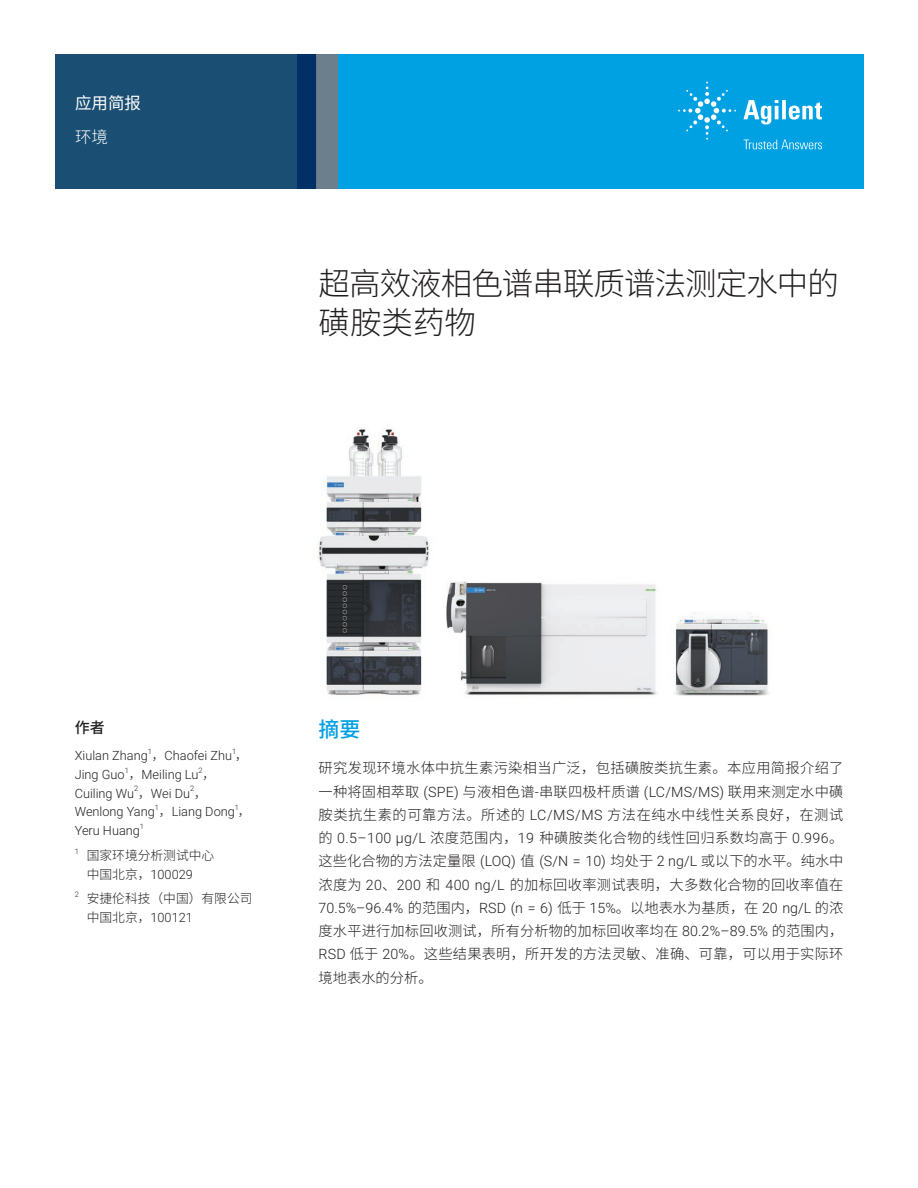
<style>
.page{position:relative;width:918px;height:1188px;background:#fff}
.page>*{position:absolute;margin:0;border:0;box-sizing:border-box;transform-origin:0 0}
.t1{font:300 31.5px/39px "Noto Sans CJ Ksc";letter-spacing:-.03em;color:#231f20}
.t2{font:500 21px "Noto Sans CJ Ksc";color:#00a1e3}
.t3{font:16.5px "Noto Sans CJ Ksc";color:#fff}
.t4{font:300 16.5px "Noto Sans CJ Ksc";color:#fff}
.t5{font:500 15px "Noto Sans CJ Ksc";color:#231f20}
.t6{font:300 14.25px/23.2px "Noto Sans CJ Ksc";letter-spacing:.015em;color:#231f20;text-align:justify}
.t7{font:300 14.25px "Roboto";color:#231f20}
.t8{font:300 12.75px "Roboto";color:#231f20}
.t9{font:300 12.75px "Noto Sans CJ Ksc";color:#231f20}
.t10{font:300 7.5px "Roboto";color:#231f20}
.s1{font-family:"Noto Sans CJ Ksc"}
.s2{font-family:"Roboto"}
</style>
<div class="page">
<div style="left:297px;top:54px;width:567px;height:135px;background:#00a1e3"></div>
<svg style="left:55px;top:54px;width:261px;height:135px;fill:#1a4e72"></svg>
<div style="left:316px;top:54px;width:22px;height:135px;background:#6b808c"></div>
<img style="left:318px;top:428px;width:111px;height:268px">
<img style="left:446px;top:581px;width:212px;height:114px">
<img style="left:674px;top:613px;width:95px;height:83px">
<svg style="left:743px;top:100px;width:79px;height:25px"></svg>
<svg style="left:678px;top:82px;width:58px;height:58px"></svg>
<svg style="left:744px;top:140px;width:78px;height:9px"></svg>
<p class="t3" style="left:75px;top:94px;width:67px">应用简报</p>
<p class="t4" style="left:75px;top:127px;width:34px">环境</p>
<h1 class="t1" style="left:319px;top:264px;width:522px">超高效液相色谱串联质谱法测定水中的磺胺类药物</h1>
<p class="t5" style="left:75px;top:719px;width:31px">作者</p>
<p class="t8" style="left:75px;top:747px;width:174px">Xiulan Zhang <span class="s1">，</span>Chaofei Zhu <span class="s1">，</span></p>
<p class="t10" style="left:148px;top:746px;width:6px">1</p>
<p class="t10" style="left:232px;top:746px;width:6px">1</p>
<p class="t8" style="left:75px;top:765px;width:142px">Jing Guo <span class="s1">，</span>Meiling Lu <span class="s1">，</span></p>
<p class="t10" style="left:125px;top:765px;width:6px">1</p>
<p class="t10" style="left:198px;top:765px;width:6px">2</p>
<p class="t8" style="left:75px;top:784px;width:134px">Cuiling Wu <span class="s1">，</span>Wei Du <span class="s1">，</span></p>
<p class="t10" style="left:134px;top:784px;width:6px">2</p>
<p class="t10" style="left:190px;top:784px;width:6px">2</p>
<p class="t8" style="left:75px;top:803px;width:177px">Wenlong Yang <span class="s1">，</span>Liang Dong <span class="s1">，</span></p>
<p class="t10" style="left:155px;top:802px;width:6px">1</p>
<p class="t10" style="left:235px;top:802px;width:6px">1</p>
<p class="t8" style="left:75px;top:822px;width:67px">Yeru Huang</p>
<p class="t10" style="left:140px;top:821px;width:6px">1</p>
<p class="t10" style="left:75px;top:846px;width:6px">1</p>
<p class="t9" style="left:87px;top:848px;width:129px">国家环境分析测试中心</p>
<p class="t8" style="left:87px;top:865px;width:108px"><span class="s1">中国北京，</span>100029</p>
<p class="t10" style="left:75px;top:889px;width:6px">2</p>
<p class="t9" style="left:87px;top:892px;width:167px">安捷伦科技（中国）有限公司</p>
<p class="t8" style="left:87px;top:909px;width:108px"><span class="s1">中国北京，</span>100121</p>
<h2 class="t2" style="left:319px;top:718px;width:43px">摘要</h2>
<p class="t6" style="left:319px;top:757px;width:526px">研究发现环境水体中抗生素污染相当广泛，包括磺胺类抗生素。本应用简报介绍了一种将固相萃取 <span class="s2">(SPE)</span> 与液相色谱<span class="s2">-</span>串联四极杆质谱 <span class="s2">(LC/MS/MS)</span> 联用来测定水中磺胺类抗生素的可靠方法。所述的 <span class="s2">LC/MS/MS</span> 方法在纯水中线性关系良好，在测试的 <span class="s2">0.5–100 µg/L</span> 浓度范围内，<span class="s2">19</span> 种磺胺类化合物的线性回归系数均高于 <span class="s2">0.996</span>。这些化合物的方法定量限 <span class="s2">(LOQ)</span> 值 <span class="s2">(S/N = 10)</span> 均处于 <span class="s2">2 ng/L</span> 或以下的水平。纯水中浓度为 <span class="s2">20</span>、<span class="s2">200</span> 和 <span class="s2">400 ng/L</span> 的加标回收率测试表明，大多数化合物的回收率值在</p>
<p class="t7" style="left:319px;top:898px;width:526px">70.5%–96.4% <span class="s1">的范围内，</span>RSD (n = 6) <span class="s1">低于</span> 15%<span class="s1">。以地表水为基质，在</span> 20 ng/L <span class="s1">的浓</span></p>
<p class="t6" style="left:319px;top:920px;width:526px">度水平进行加标回收测试，所有分析物的加标回收率均在 <span class="s2">80.2%–89.5%</span> 的范围内，<span class="s2">RSD</span> 低于 <span class="s2">20%</span>。这些结果表明，所开发的方法灵敏、准确、可靠，可以用于实际环境地表水的分析。</p>
</div>
